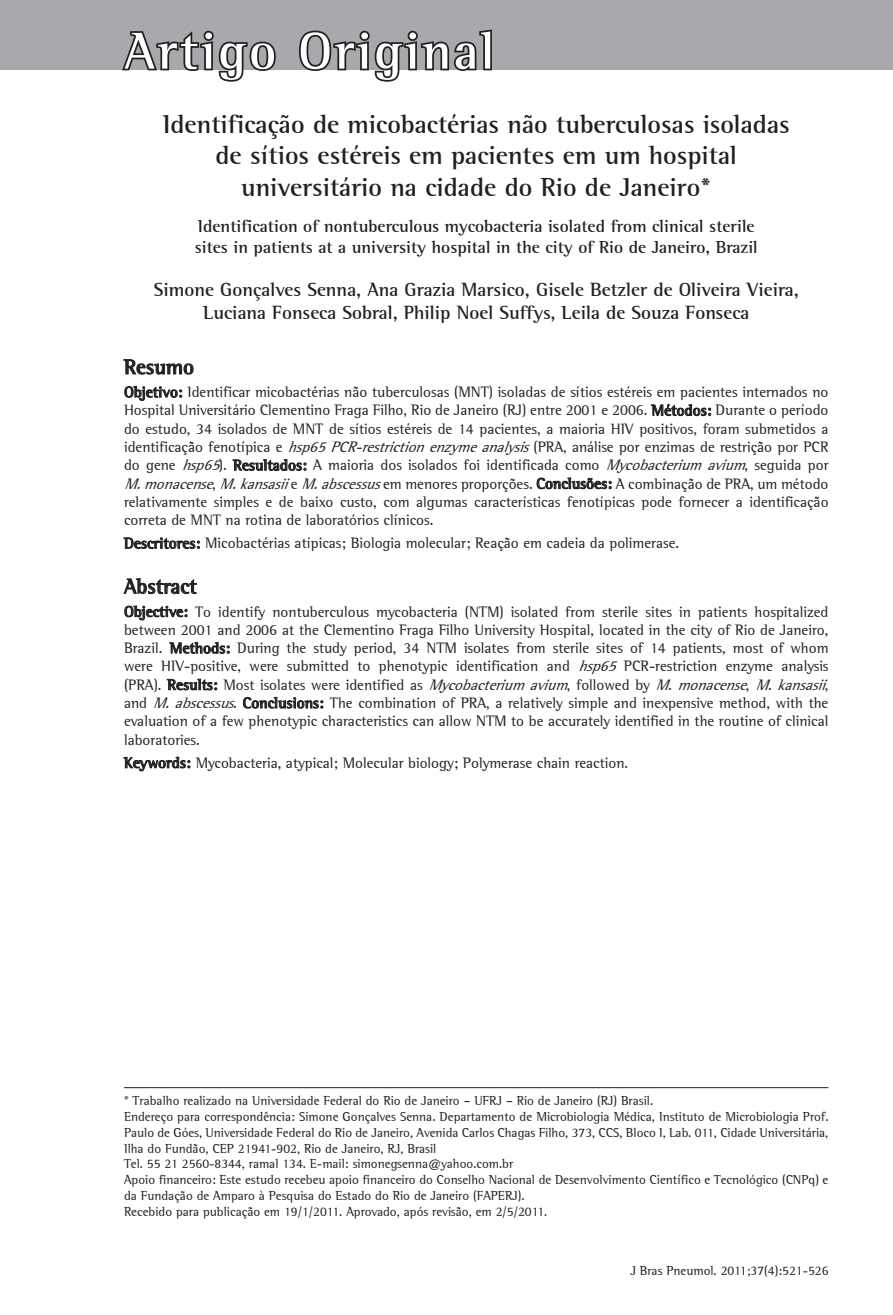
<style>
.page{position:relative;width:893px;height:1315px;background:#fff}
.page>*{position:absolute;margin:0;border:0;box-sizing:border-box;transform-origin:0 0}
.capítulo{font:700 52.5px "Libre Semi Serif S Si";letter-spacing:.05em;color:#fff}
.Título___1o_idioma{font:700 26.25px/31.5px "Libre Semi Serif S Si";color:#231f20;text-align:center}
.Resumo___título{font:700 21px "Libre Semi Serif S Si";color:#231f20}
.Autores{font:700 19.25px/23.1px "Libre Semi Serif S Si";color:#231f20;text-align:center}
.Título___2o_idioma{font:700 17.5px/21px "Libre Semi Serif S Si";color:#231f20}
.Resumo{font:15.22px/18.2px "Libre Semi Serif S Si";color:#231f20;text-align:justify}
.Palavras-chave{font:15.22px "Libre Semi Serif S Si";color:#231f20}
.Endereço{font:13.12px/15.8px "Libre Semi Serif S Si";color:#231f20;text-align:justify}
.rodapé{font:13.12px "Libre Semi Serif S Si";color:#231f20}
.s1{font-weight:700}
.s2{font-style:italic}
</style>
<div class="page">
<div style="left:0;top:0;width:893px;height:70px;background:#a8a9ad"></div>
<svg style="left:124px;top:359px;width:69px;height:15px"></svg>
<svg style="left:125px;top:386px;width:57px;height:14px"></svg>
<svg style="left:651px;top:403px;width:60px;height:13px"></svg>
<svg style="left:233px;top:459px;width:73px;height:11px"></svg>
<svg style="left:537px;top:477px;width:74px;height:12px"></svg>
<svg style="left:124px;top:538px;width:76px;height:10px"></svg>
<svg style="left:124px;top:578px;width:72px;height:16px"></svg>
<svg style="left:125px;top:606px;width:62px;height:14px"></svg>
<svg style="left:170px;top:642px;width:59px;height:11px"></svg>
<svg style="left:167px;top:679px;width:50px;height:11px"></svg>
<svg style="left:243px;top:697px;width:80px;height:11px"></svg>
<svg style="left:124px;top:757px;width:66px;height:14px"></svg>
<hr style="left:124px;top:1087px;width:704px;height:1px;background:#231f20">
<svg style="left:122px;top:30px;width:154px;height:52px"></svg>
<svg style="left:299px;top:29px;width:193px;height:53px"></svg>
<p class="capítulo" style="left:124px;top:19px;width:372px">Artigo Original</p>
<p class="Título___1o_idioma" style="left:163px;top:108px;width:629px">Identificação de micobactérias não tuberculosas isoladas de sítios estéreis em pacientes em um hospital universitário na cidade do Rio de Janeiro*</p>
<p class="Título___2o_idioma" style="left:195px;top:215px;width:565px">Identification of nontuberculous mycobacteria isolated from clinical sterile sites in patients at a university hospital in the city of Rio de Janeiro, Brazil</p>
<p class="Autores" style="left:154px;top:278px;width:647px">Simone Gonçalves Senna, Ana Grazia Marsico, Gisele Betzler de Oliveira Vieira,<br>Luciana Fonseca Sobral, Philip Noel Suffys, Leila de Souza Fonseca</p>
<p class="Resumo___título" style="left:124px;top:354px;width:72px">Resumo</p>
<p class="Resumo" style="left:124px;top:383px;width:706px"><span class="s1">Objetivo:</span> Identificar micobactérias não tuberculosas (MNT) isoladas de sítios estéreis em pacientes internados no Hospital Universitário Clementino Fraga Filho, Rio de Janeiro (RJ) entre 2001 e 2006. <span class="s1">Métodos:</span> Durante o período do estudo, 34 isolados de MNT de sítios estéreis de 14 pacientes, a maioria HIV positivos, foram submetidos a identificação fenotípica e <span class="s2">hsp65PCR-restrictionenzymeanalysis</span>(PRA, análise por enzimas de restrição por PCR do gene <span class="s2">hsp65</span>). <span class="s1">Resultados:</span> A maioria dos isolados foi identificada como <span class="s2">Mycobacteriumavium</span>, seguida por <span class="s2">M.monacense</span>, <span class="s2">M.kansasii</span>e <span class="s2">M.abscessus</span>em menores proporções. <span class="s1">Conclusões:</span> A combinação de PRA, um método relativamente simples e de baixo custo, com algumas características fenotípicas pode fornecer a identificação correta de MNT na rotina de laboratórios clínicos.</p>
<p class="Palavras-chave" style="left:124px;top:534px;width:557px"><span class="s1">Descritores:</span> Micobactérias atípicas; Biologia molecular; Reação em cadeia da polimerase.</p>
<p class="Resumo___título" style="left:124px;top:573px;width:74px">Abstract</p>
<p class="Resumo" style="left:124px;top:602px;width:709px;text-align:left"><span class="s1">Objective:</span> To identify nontuberculous mycobacteria (NTM) isolated from sterile sites in patients hospitalized between 2001 and 2006 at the Clementino Fraga Filho University Hospital, located in the city of Rio de Janeiro, Brazil. <span class="s1">Methods:</span> During the study period, 34 NTM isolates from sterile sites of 14 patients, most of whom were HIV-positive, were submitted to phenotypic identification and <span class="s2">hsp65</span> PCR-restriction enzyme analysis (PRA). <span class="s1">Results:</span> Most isolates were identified as <span class="s2">Mycobacteriumavium</span>, followed by <span class="s2">M.monacense</span>, <span class="s2">M.kansasii</span>, and <span class="s2">M.abscessus</span>. <span class="s1">Conclusions:</span> The combination of PRA, a relatively simple and inexpensive method, with the evaluation of a few phenotypic characteristics can allow NTM to be accurately identified in the routine of clinical laboratories.</p>
<p class="Palavras-chave" style="left:124px;top:753px;width:506px"><span class="s1">Keywords:</span> Mycobacteria, atypical; Molecular biology; Polymerase chain reaction.</p>
<p class="Endereço" style="left:124px;top:1093px;width:531px">* Trabalho realizado na Universidade Federal do Rio de Janeiro – UFRJ – Rio de Janeiro (RJ) Brasil.</p>
<p class="Endereço" style="left:124px;top:1108px;width:706px">Endereço para correspondência: Simone Gonçalves Senna. Departamento de Microbiologia Médica, Instituto de Microbiologia Prof.<br>Paulo de Góes, Universidade Federal do Rio de Janeiro, Avenida Carlos Chagas Filho, 373, CCS, Bloco I, Lab. 011, Cidade Universitária, Ilha do Fundão, CEP 21941-902, Rio de Janeiro, RJ, Brasil</p>
<p class="Endereço" style="left:124px;top:1156px;width:391px">Tel. 55 21 2560-8344, ramal 134. E-mail: simonegsenna@yahoo.com.br</p>
<p class="Endereço" style="left:124px;top:1171px;width:706px">Apoio financeiro: Este estudo recebeu apoio financeiro do Conselho Nacional de Desenvolvimento Científico e Tecnológico (CNPq) e da Fundação de Amparo à Pesquisa do Estado do Rio de Janeiro (FAPERJ).</p>
<p class="Endereço" style="left:124px;top:1203px;width:425px">Recebido para publicação em 19/1/2011. Aprovado, após revisão, em 2/5/2011.</p>
<p class="rodapé" style="left:630px;top:1263px;width:200px">J Bras Pneumol. 2011;37(4):521-526</p>
</div>
